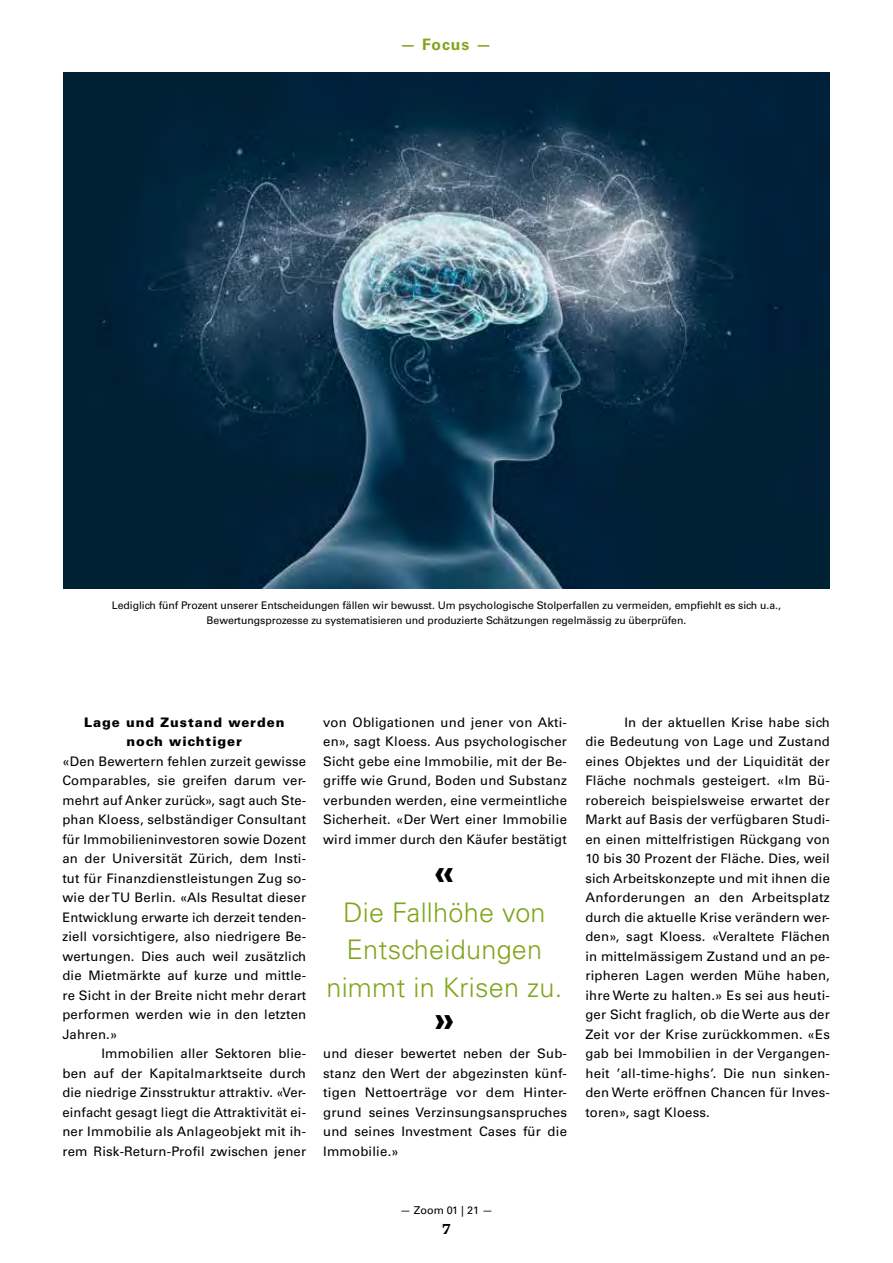
<style>
.page{position:relative;width:893px;height:1263px;background:#fff}
.page>*{position:absolute;margin:0;border:0;box-sizing:border-box;transform-origin:0 0}
.t1{font:700 36px "Univers LT Std";color:#000}
.t2{font:300 27px/37.5px "Univers LT Std";letter-spacing:.01em;color:#80a51b;text-align:center}
.t3{font:700 15.75px "Univers LT Std";letter-spacing:.06em;color:#80a51b}
.t4{font:800 15.75px "Swift";color:#000}
.t5{font:13.2px/19.5px "Univers LT Std";letter-spacing:.015em;color:#000;text-align:justify}
.t6{font:900 13.2px/19.5px "Univers LT Std";letter-spacing:.07em;color:#000;text-align:center}
.t7{font:10.8px "Univers LT Std";color:#000}
.t8{font:10.5px/14.7px "Univers LT Std";letter-spacing:-.005em;color:#000;text-align:center}
</style>
<div class="page">
<img style="left:64px;top:72px;width:765px;height:517px">
<p class="t3" style="left:400px;top:35px;width:93px">— Focus —</p>
<p class="t8" style="left:112px;top:598px;width:670px">Lediglich fünf Prozent unserer Entscheidungen fällen wir bewusst. Um psychologische Stolperfallen zu vermeiden, empfiehlt es sich u.a.,<br>Bewertungsprozesse zu systematisieren und produzierte Schätzungen regelmässig zu überprüfen.</p>
<p class="t6" style="left:84px;top:712px;width:202px">Lage und Zustand werden noch wichtiger</p>
<p class="t5" style="left:62px;top:751px;width:245px">«Den Bewertern fehlen zurzeit gewisse Comparables, sie greifen darum ver&shy;mehrt auf Anker zurück», sagt auch Ste&shy;phan Kloess, selbständiger Consultant für Immobilieninvestoren sowie Dozent an der Universität Zürich, dem Insti&shy;tut für Finanzdienstleistungen Zug so&shy;wie der TU Berlin. «Als Resultat dieser Entwicklung erwarte ich derzeit tenden&shy;ziell vorsichtigere, also niedrigere Be&shy;wertungen. Dies auch weil zusätzlich die Mietmärkte auf kurze und mittle&shy;re Sicht in der Breite nicht mehr derart performen werden wie in den letzten Jahren.»</p>
<p class="t5" style="left:62px;top:1044px;width:245px;text-indent:39px">Immobilien aller Sektoren blie&shy;ben auf der Kapitalmarktseite durch die niedrige Zinsstruktur attraktiv. «Ver&shy;einfacht gesagt liegt die Attraktivität ei&shy;ner Immobilie als Anlageobjekt mit ih&shy;rem Risk-Return-Profil zwischen jener</p>
<p class="t5" style="left:323px;top:712px;width:245px">von Obligationen und jener von Akti&shy;en», sagt Kloess. Aus psychologischer Sicht gebe eine Immobilie, mit der Be&shy;griffe wie Grund, Boden und Substanz verbunden werden, eine vermeintliche Sicherheit. «Der Wert einer Immobilie wird immer durch den Käufer bestätigt</p>
<h1 class="t1" style="left:434px;top:850px;width:22px">«</h1>
<h2 class="t2" style="left:326px;top:893px;width:237px">Die Fallhöhe von<br>Entscheidungen nimmt in Krisen zu.</h2>
<h1 class="t1" style="left:434px;top:997px;width:22px">»</h1>
<p class="t5" style="left:323px;top:1044px;width:245px">und dieser bewertet neben der Sub&shy;stanz den Wert der abgezinsten künf&shy;tigen Nettoerträge vor dem Hinter&shy;grund seines Verzinsungsanspruches und seines Investment Cases für die Immobilie.»</p>
<p class="t5" style="left:585px;top:712px;width:246px;text-indent:39px">In der aktuellen Krise habe sich die Bedeutung von Lage und Zustand eines Objektes und der Liquidität der Fläche nochmals gesteigert. «Im Bü&shy;robereich beispielsweise erwartet der Markt auf Basis der verfügbaren Studi&shy;en einen mittelfristigen Rückgang von 10 bis 30 Prozent der Fläche. Dies, weil sich Arbeitskonzepte und mit ihnen die Anforderungen an den Arbeitsplatz durch die aktuelle Krise verändern wer&shy;den», sagt Kloess. «Veraltete Flächen in mittelmässigem Zustand und an pe&shy;ripheren Lagen werden Mühe haben, ihre Werte zu halten.» Es sei aus heuti&shy;ger Sicht fraglich, ob die Werte aus der Zeit vor der Krise zurückkommen. «Es gab bei Immobilien in der Vergangen&shy;heit ’all-time-highs’. Die nun sinken&shy;den Werte eröffnen Chancen für Inves&shy;toren», sagt Kloess.</p>
<p class="t7" style="left:400px;top:1204px;width:94px">— Zoom 01 | 21 —</p>
<p class="t4" style="left:442px;top:1220px;width:10px">7</p>
</div>
